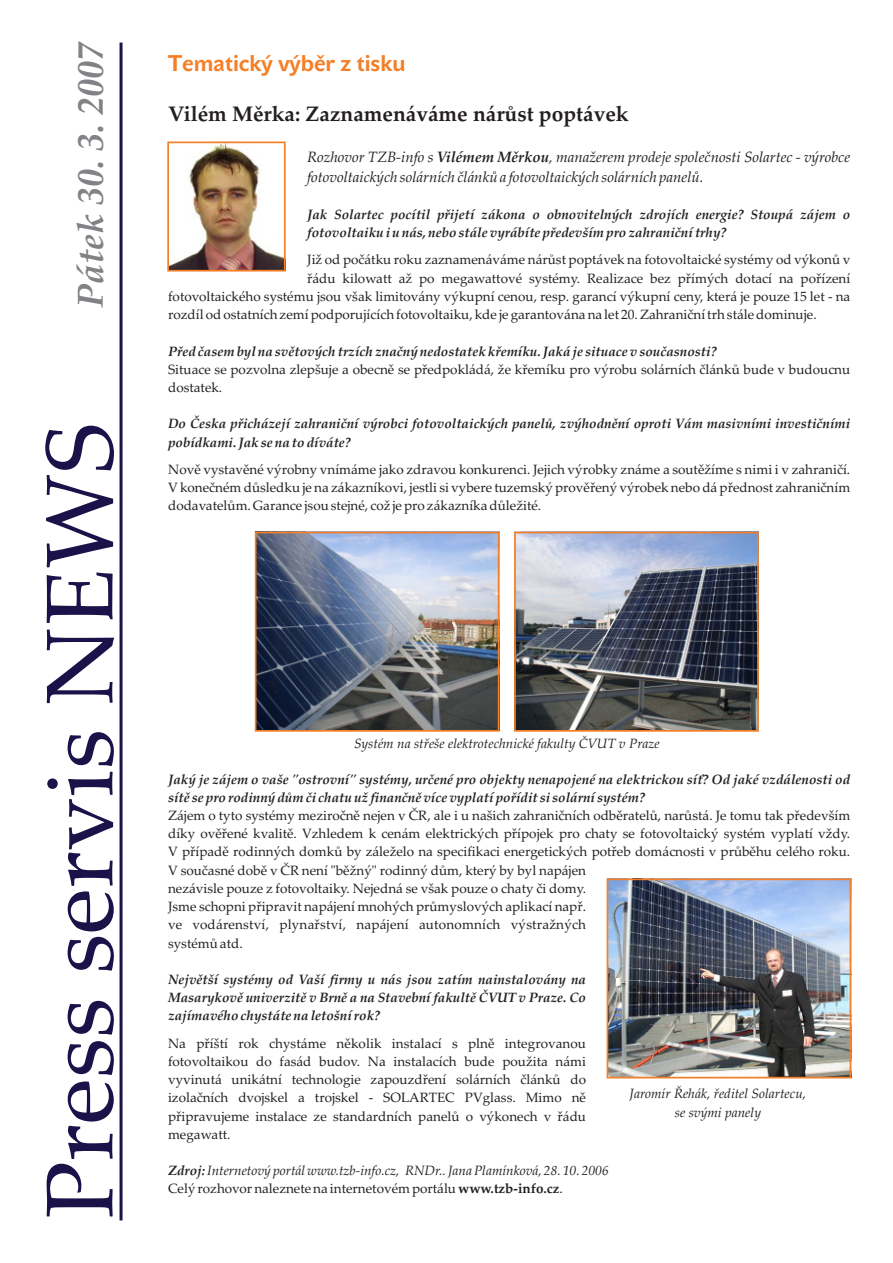
<style>
.page{position:relative;width:893px;height:1263px;background:#fff}
.page>*{position:absolute;margin:0;border:0;box-sizing:border-box;transform-origin:0 0}
.t1{font:94.95px "Palatino Linotype";color:#1c124a}
.t2{font:italic 700 36px "Palatino Linotype";color:#808285}
.t3{font:700 22.5px "Abc Green";color:#f47f26}
.t4{font:700 21px "Palatino Linotype";color:#231f20}
.t5{font:italic 15px/20.2px "Palatino Linotype";color:#231f20}
.t6{font:13.5px/18.1px "Palatino Linotype";color:#231f20}
.t7{font:italic 700 13.5px/18.1px "Palatino Linotype";color:#231f20}
.t8{font:italic 13.5px/18.1px "Palatino Linotype";color:#231f20;text-align:center}
.s1{font-weight:700}
.s2{font-style:normal}
.s3{font-weight:700;font-style:normal}
</style>
<div class="page">
<hr style="left:120px;top:43px;width:3px;height:1177px;background:#1c124a">
<img style="left:610px;top:881px;width:238px;height:194px">
<div style="left:607px;top:878px;width:244px;height:200px;border:2px solid #f47f26"></div>
<img style="left:517px;top:535px;width:239px;height:194px">
<div style="left:514px;top:532px;width:245px;height:200px;border:2px solid #f47f26"></div>
<img style="left:258px;top:532px;width:242px;height:199px">
<div style="left:255px;top:532px;width:244px;height:200px;border:2px solid #f47f26"></div>
<img style="left:170px;top:144px;width:113px;height:125px">
<div style="left:167px;top:141px;width:119px;height:131px;border:2px solid #f47f26"></div>
<h2 class="t2" style="left:76px;top:308px;width:268px;rotate:-90deg">Pátek 30. 3. 2007</h2>
<h1 class="t1" style="left:43px;top:1219px;width:797px;rotate:-90deg">Press servis NEWS</h1>
<h3 class="t3" style="left:168px;top:56px;width:239px">Tematický výběr z tisku</h3>
<h3 class="t4" style="left:168px;top:106px;width:462px">Vilém Měrka: Zaznamenáváme nárůst poptávek</h3>
<p class="t5" style="left:307px;top:148px;width:545px">Rozhovor TZB-info s <span class="s1">Vilémem Měrkou</span>, manažerem prodeje společnosti Solartec - výrobce fotovoltaických solárních článků a fotovoltaických solárních panelů.</p>
<p class="t7" style="left:307px;top:207px;width:545px">Jak Solartec pocítil přijetí zákona o obnovitelných zdrojích energie? Stoupá zájem o fotovoltaiku i u nás, nebo stále vyrábíte především pro zahraniční trhy?</p>
<p class="t6" style="left:307px;top:252px;width:545px">Již od počátku roku zaznamenáváme nárůst poptávek na fotovoltaické systémy od výkonů v</p>
<p class="t6" style="left:307px;top:271px;width:545px">řádu kilowatt až po megawattové systémy. Realizace bez přímých dotací na pořízení</p>
<p class="t6" style="left:168px;top:289px;width:684px">fotovoltaického systému jsou však limitovány výkupní cenou, resp. garancí výkupní ceny, která je pouze 15 let - na</p>
<p class="t6" style="left:168px;top:307px;width:650px">rozdíl od ostatních zemí podporujících fotovoltaiku, kde je garantována na let 20. Zahraniční trh stále dominuje.</p>
<p class="t7" style="left:168px;top:343px;width:550px">Před časem byl na světových trzích značný nedostatek křemíku. Jaká je situace v současnosti?</p>
<p class="t6" style="left:168px;top:362px;width:684px">Situace se pozvolna zlepšuje a obecně se předpokládá, že křemíku pro výrobu solárních článků bude v budoucnu dostatek.</p>
<p class="t7" style="left:168px;top:416px;width:684px">Do Česka přicházejí zahraniční výrobci fotovoltaických panelů, zvýhodnění oproti Vám masivními investičními pobídkami. Jak se na to díváte?</p>
<p class="t6" style="left:168px;top:462px;width:684px;text-align:justify">Nově vystavěné výrobny vnímáme jako zdravou konkurenci. Jejich výrobky známe a soutěžíme s nimi i v zahraničí.<br>V konečném důsledku je na zákazníkovi, jestli si vybere tuzemský prověřený výrobek nebo dá přednost zahraničním dodavatelům. Garance jsou stejné, což je pro zákazníka důležité.</p>
<p class="t8" style="left:354px;top:736px;width:307px">Systém na střeše elektrotechnické fakulty ČVUT v Praze</p>
<p class="t7" style="left:168px;top:771px;width:684px">Jaký je zájem o vaše "ostrovní" systémy, určené pro objekty nenapojené na elektrickou síť? Od jaké vzdálenosti od sítě se pro rodinný dům či chatu už finančně více vyplatí pořídit si solární systém?</p>
<p class="t6" style="left:168px;top:808px;width:684px">Zájem o tyto systémy meziročně nejen v ČR, ale i u našich zahraničních odběratelů, narůstá. Je tomu tak především díky ověřené kvalitě. Vzhledem k cenám elektrických přípojek pro chaty se fotovoltaický systém vyplatí vždy.<br>V případě rodinných domků by záleželo na specifikaci energetických potřeb domácnosti v průběhu celého roku.<br>V současné době v ČR není "běžný" rodinný dům, který by byl napájen<br>nezávisle pouze z fotovoltaiky. Nejedná se však pouze o chaty či domy.<br>Jsme schopni připravit napájení mnohých průmyslových aplikací např.<br>ve vodárenství, plynařství, napájení autonomních výstražných<br>systémů atd.</p>
<p class="t7" style="left:168px;top:972px;width:420px;text-align:justify">Největší systémy od Vaší firmy u nás jsou zatím nainstalovány na Masarykově univerzitě v Brně a na Stavební fakultě ČVUT v Praze. Co zajímavého chystáte na letošní rok?</p>
<p class="t6" style="left:168px;top:1035px;width:420px;text-align:justify">Na příští rok chystáme několik instalací s plně integrovanou fotovoltaikou do fasád budov. Na instalacích bude použita námi vyvinutá unikátní technologie zapouzdření solárních článků do izolačních dvojskel a trojskel - SOLARTEC PVglass. Mimo ně připravujeme instalace ze standardních panelů o výkonech v řádu megawatt.</p>
<p class="t8" style="left:630px;top:1086px;width:178px">Jaromír Řehák, ředitel Solartecu, se svými panely</p>
<p class="t8" style="left:168px;top:1163px;width:442px;text-align:left"><span class="s1">Zdroj:</span>Internetový portál www.tzb-info.cz, RNDr.. Jana Plamínková, 28. 10. 2006<br><span class="s2">Celý rozhovor naleznete na internetovém portálu</span> <span class="s3">www.tzb-info.cz</span><span class="s2">.</span></p>
</div>
